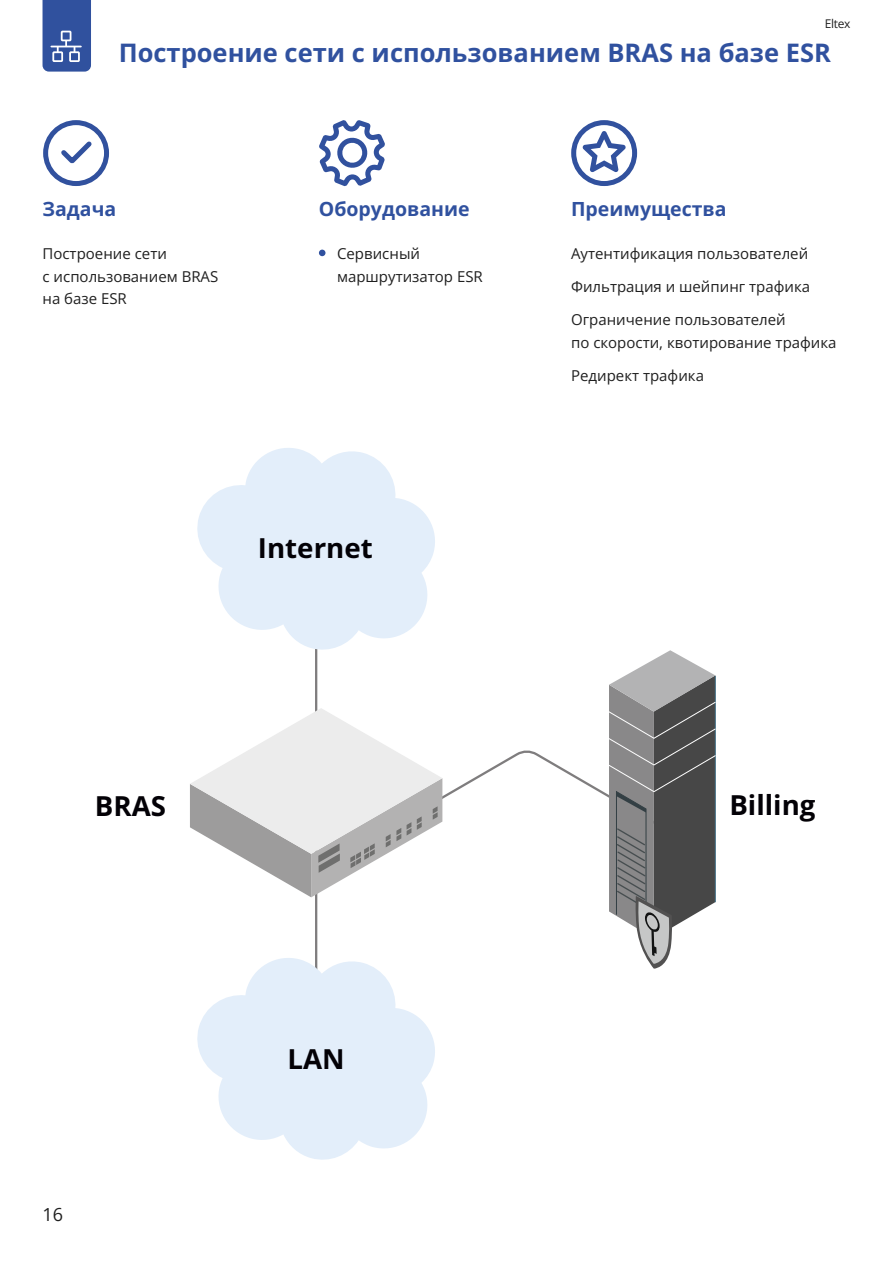
<style>
.page{position:relative;width:893px;height:1263px;background:#fff}
.page>*{position:absolute;margin:0;border:0;box-sizing:border-box;transform-origin:0 0}
.t1{font:700 27.75px "Open Sans";color:#030106}
.t2{font:700 25.5px "Open Sans";color:#30519f}
.t3{font:700 19.5px "Open Sans";color:#30519f}
.t4{font:18px "Open Sans";color:#1f1f1f}
.t5{font:15px/22.5px "Open Sans";color:#1f1f1f}
.t6{font:12px "Open Sans";letter-spacing:-.03em;color:#1f1f1f}
</style>
<div class="page">
<svg style="left:43px;top:0;width:48px;height:72px;background:#415fa6"></svg>
<div style="left:43px;top:120px;width:66px;height:66px;border:5px solid #31519e;border-radius:50%"></div>
<svg style="left:61px;top:141px;width:31px;height:23px"></svg>
<svg style="left:319px;top:120px;width:66px;height:66px"></svg>
<div style="left:571px;top:120px;width:66px;height:66px;border:5px solid #31519e;border-radius:50%"></div>
<svg style="left:582px;top:131px;width:44px;height:42px"></svg>
<svg style="left:319px;top:250px;width:6px;height:6px"></svg>
<svg style="left:197px;top:448px;width:238px;height:202px;fill:#e3eefa"></svg>
<svg style="left:197px;top:969px;width:238px;height:191px;fill:#e3eefa"></svg>
<svg style="left:190px;top:650px;width:526px;height:319px"></svg>
<p class="t6" style="left:825px;top:15px;width:27px">Eltex</p>
<h2 class="t2" style="left:119px;top:35px;width:714px">Построение сети с использованием BRAS на базе ESR</h2>
<h3 class="t3" style="left:43px;top:195px;width:75px">Задача</h3>
<h3 class="t3" style="left:319px;top:195px;width:152px">Оборудование</h3>
<h3 class="t3" style="left:571px;top:195px;width:157px">Преимущества</h3>
<p class="t5" style="left:43px;top:242px;width:177px">Построение сети<br>с использованием BRAS на базе ESR</p>
<p class="t5" style="left:337px;top:242px;width:147px">Сервисный маршрутизатор ESR</p>
<p class="t5" style="left:571px;top:242px;width:239px">Аутентификация пользователей</p>
<p class="t5" style="left:571px;top:275px;width:241px">Фильтрация и шейпинг трафика</p>
<p class="t5" style="left:571px;top:308px;width:267px">Ограничение пользователей<br>по скорости, квотирование трафика</p>
<p class="t5" style="left:571px;top:363px;width:134px">Редирект трафика</p>
<h1 class="t1" style="left:95px;top:787px;width:73px">BRAS</h1>
<p class="t4" style="left:43px;top:1202px;width:22px">16</p>
<h1 class="t1" style="left:258px;top:529px;width:116px">Internet</h1>
<h1 class="t1" style="left:288px;top:1039px;width:59px">LAN</h1>
<h1 class="t1" style="left:729px;top:786px;width:88px">Billing</h1>
</div>
